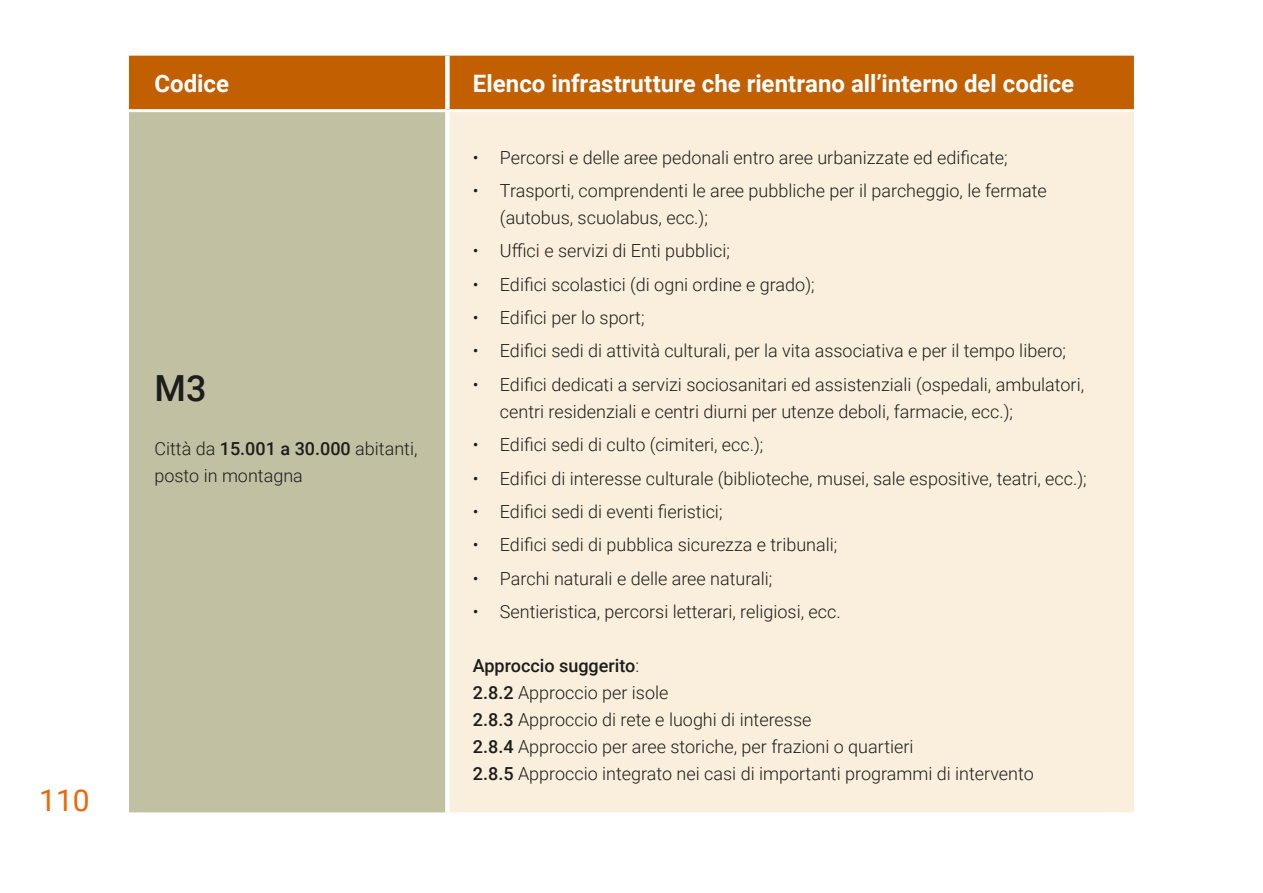
<style>
.page{position:relative;width:1263px;height:893px;background:#fff}
.page>*{position:absolute;margin:0;border:0;box-sizing:border-box;transform-origin:0 0}
.Paragrafo_TABELLA{font:500 36px "Roboto";color:#1d1d1b}
.t1{font:30px "Roboto";color:#ec6708}
.Paragrafo_TABELLA-2{font:700 24px "Roboto";color:#fff}
.Paragrafo_TABELLA-3{font:300 18px/27px "Roboto";color:#1d1d1b}
.Paragrafo_TABELLA-4{font:500 18px "Roboto";color:#1d1d1b}
.s1{font-weight:500}
.s2{font-weight:300}
</style>
<div class="page">
<div style="left:129px;top:56px;width:1005px;height:53px;background:#c15f01"></div>
<div style="left:129px;top:111px;width:318px;height:702px;background:#c1c0a3"></div>
<div style="left:447px;top:111px;width:687px;height:702px;background:#f9efdc"></div>
<hr style="left:129px;top:812px;width:318px;height:2px;background:#fff">
<hr style="left:447px;top:812px;width:687px;height:2px;background:#fff">
<div style="left:445px;top:56px;width:5px;height:53px;background:#fff"></div>
<div style="left:445px;top:112px;width:5px;height:700px;background:#fff"></div>
<hr style="left:129px;top:109px;width:318px;height:3px;background:#fff">
<hr style="left:447px;top:109px;width:687px;height:3px;background:#fff">
<h2 class="t1" style="left:39px;top:779px;width:52px">110</h2>
<p class="Paragrafo_TABELLA-2" style="left:154px;top:67px;width:76px">Codice</p>
<p class="Paragrafo_TABELLA-2" style="left:473px;top:67px;width:603px">Elenco infrastrutture che rientrano all’interno del codice</p>
<p class="Paragrafo_TABELLA" style="left:154px;top:363px;width:53px">M3</p>
<p class="Paragrafo_TABELLA-3" style="left:154px;top:435px;width:264px">Città da <span class="s1">15.001 a 30.000</span> abitanti, posto in montagna</p>
<p class="Paragrafo_TABELLA-3" style="left:473px;top:143px;width:536px">• Percorsi e delle aree pedonali entro aree urbanizzate ed edificate;</p>
<p class="Paragrafo_TABELLA-3" style="left:500px;top:176px;width:548px;text-indent:-27px">• Trasporti, comprendenti le aree pubbliche per il parcheggio, le fermate (autobus, scuolabus, ecc.);</p>
<p class="Paragrafo_TABELLA-3" style="left:473px;top:237px;width:258px">• Uffici e servizi di Enti pubblici;</p>
<p class="Paragrafo_TABELLA-3" style="left:473px;top:270px;width:343px">• Edifici scolastici (di ogni ordine e grado);</p>
<p class="Paragrafo_TABELLA-3" style="left:473px;top:303px;width:173px">• Edifici per lo sport;</p>
<p class="Paragrafo_TABELLA-3" style="left:473px;top:337px;width:595px">• Edifici sedi di attività culturali, per la vita associativa e per il tempo libero;</p>
<p class="Paragrafo_TABELLA-3" style="left:500px;top:370px;width:586px;text-indent:-27px">• Edifici dedicati a servizi sociosanitari ed assistenziali (ospedali, ambulatori, centri residenziali e centri diurni per utenze deboli, farmacie, ecc.);</p>
<p class="Paragrafo_TABELLA-3" style="left:473px;top:431px;width:292px">• Edifici sedi di culto (cimiteri, ecc.);</p>
<p class="Paragrafo_TABELLA-3" style="left:473px;top:464px;width:615px">• Edifici di interesse culturale (biblioteche, musei, sale espositive, teatri, ecc.);</p>
<p class="Paragrafo_TABELLA-3" style="left:473px;top:497px;width:251px">• Edifici sedi di eventi fieristici;</p>
<p class="Paragrafo_TABELLA-3" style="left:473px;top:531px;width:366px">• Edifici sedi di pubblica sicurezza e tribunali;</p>
<p class="Paragrafo_TABELLA-3" style="left:473px;top:564px;width:301px">• Parchi naturali e delle aree naturali;</p>
<p class="Paragrafo_TABELLA-3" style="left:473px;top:598px;width:369px">• Sentieristica, percorsi letterari, religiosi, ecc.</p>
<p class="Paragrafo_TABELLA-4" style="left:473px;top:653px;width:168px">Approccio suggerito<span class="s2">:</span></p>
<p class="Paragrafo_TABELLA-3" style="left:473px;top:679px;width:197px"><span class="s1">2.8.2</span> Approccio per isole</p>
<p class="Paragrafo_TABELLA-3" style="left:473px;top:706px;width:340px"><span class="s1">2.8.3</span> Approccio di rete e luoghi di interesse</p>
<p class="Paragrafo_TABELLA-3" style="left:473px;top:733px;width:442px"><span class="s1">2.8.4</span> Approccio per aree storiche, per frazioni o quartieri</p>
<p class="Paragrafo_TABELLA-3" style="left:473px;top:760px;width:562px"><span class="s1">2.8.5</span> Approccio integrato nei casi di importanti programmi di intervento</p>
</div>
